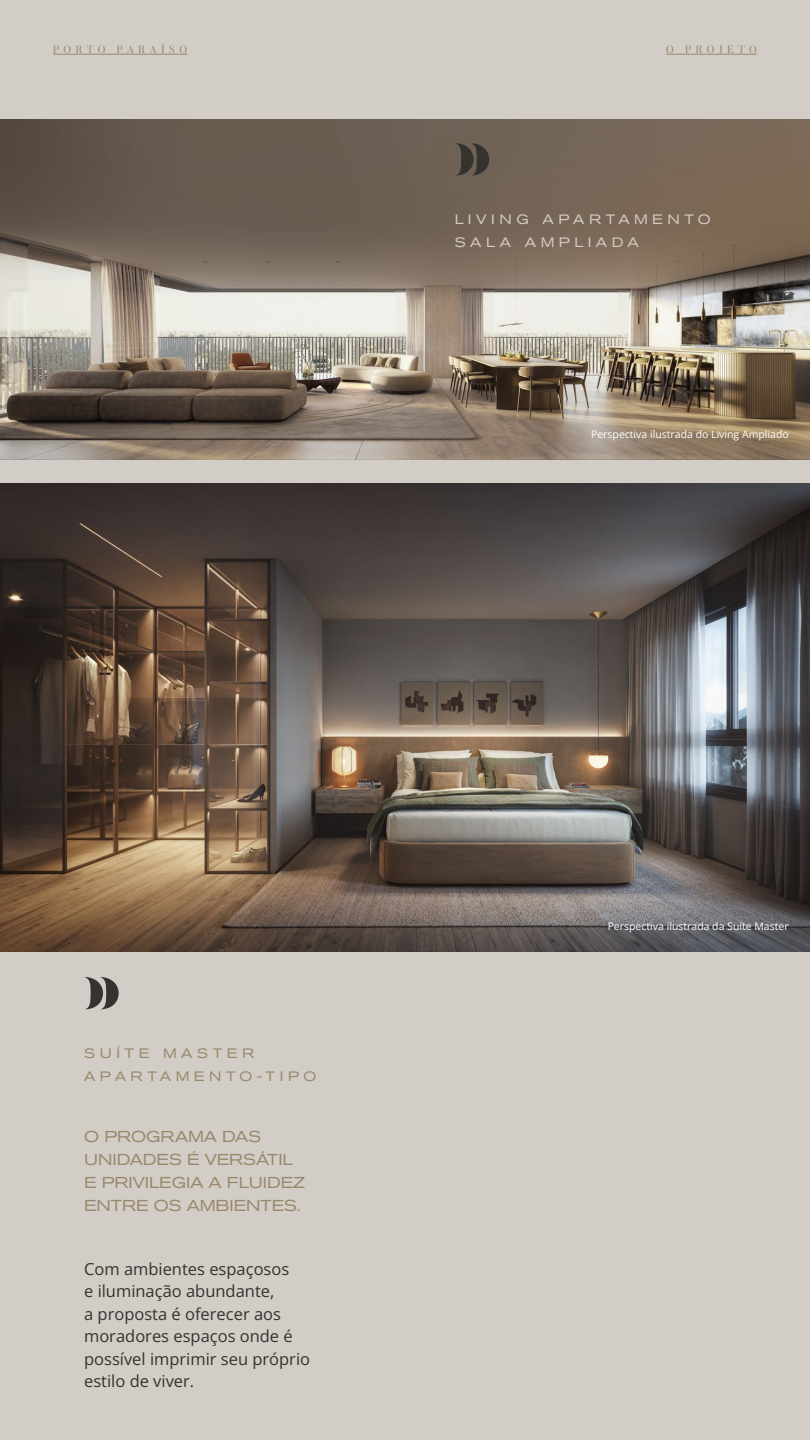
<style>
.page{position:relative;width:810px;height:1440px;background:#d2cdc6}
.page>*{position:absolute;margin:0;border:0;box-sizing:border-box;transform-origin:0 0}
.t1{font:16.5px/22.4px "Open Sans";color:#34332f}
.t2{font:expanded 15.67px/23px "Akzidenz Grotesk BQ";color:#98886c}
.t3{font:expanded 13.5px/22.8px "Akzidenz Grotesk BQ";letter-spacing:.34em;color:#d2cdc6}
.t4{font:expanded 13.5px/22.8px "Akzidenz Grotesk BQ";letter-spacing:.34em;color:#98886c}
.t5{font:10.5px "Open Sans";color:#fff}
.t6{font:10.5px "Butler";letter-spacing:.42em;color:#98886c}
</style>
<div class="page">
<img style="left:0;top:120px;width:810px;height:339px">
<svg style="left:455px;top:143px;width:34px;height:32px"></svg>
<hr style="left:53px;top:54px;width:134px;height:1px;background:#98886c">
<hr style="left:666px;top:54px;width:91px;height:1px;background:#98886c">
<svg style="left:84px;top:977px;width:35px;height:32px"></svg>
<img style="left:0;top:484px;width:810px;height:467px">
<p class="t6" style="left:53px;top:43px;width:136px">PORTO PARAÍSO</p>
<p class="t6" style="left:666px;top:43px;width:92px">O PROJETO</p>
<p class="t3" style="left:455px;top:208px;width:258px">LIVING APARTAMENTO<br>SALA AMPLIADA</p>
<p class="t5" style="left:591px;top:427px;width:199px">Perspectiva ilustrada do Living Ampliado</p>
<p class="t4" style="left:84px;top:1042px;width:234px">SUÍTE MASTER<br>APARTAMENTO-TIPO</p>
<p class="t2" style="left:84px;top:1125px;width:223px">O PROGRAMA DAS<br>UNIDADES É VERSÁTIL<br>E PRIVILEGIA A FLUIDEZ<br>ENTRE OS AMBIENTES.</p>
<p class="t1" style="left:84px;top:1258px;width:228px">Com ambientes espaçosos<br>e iluminação abundante,<br>a proposta é oferecer aos moradores espaços onde é possível imprimir seu próprio estilo de viver.</p>
<p class="t5" style="left:608px;top:919px;width:183px">Perspectiva ilustrada da Suíte Master</p>
</div>
